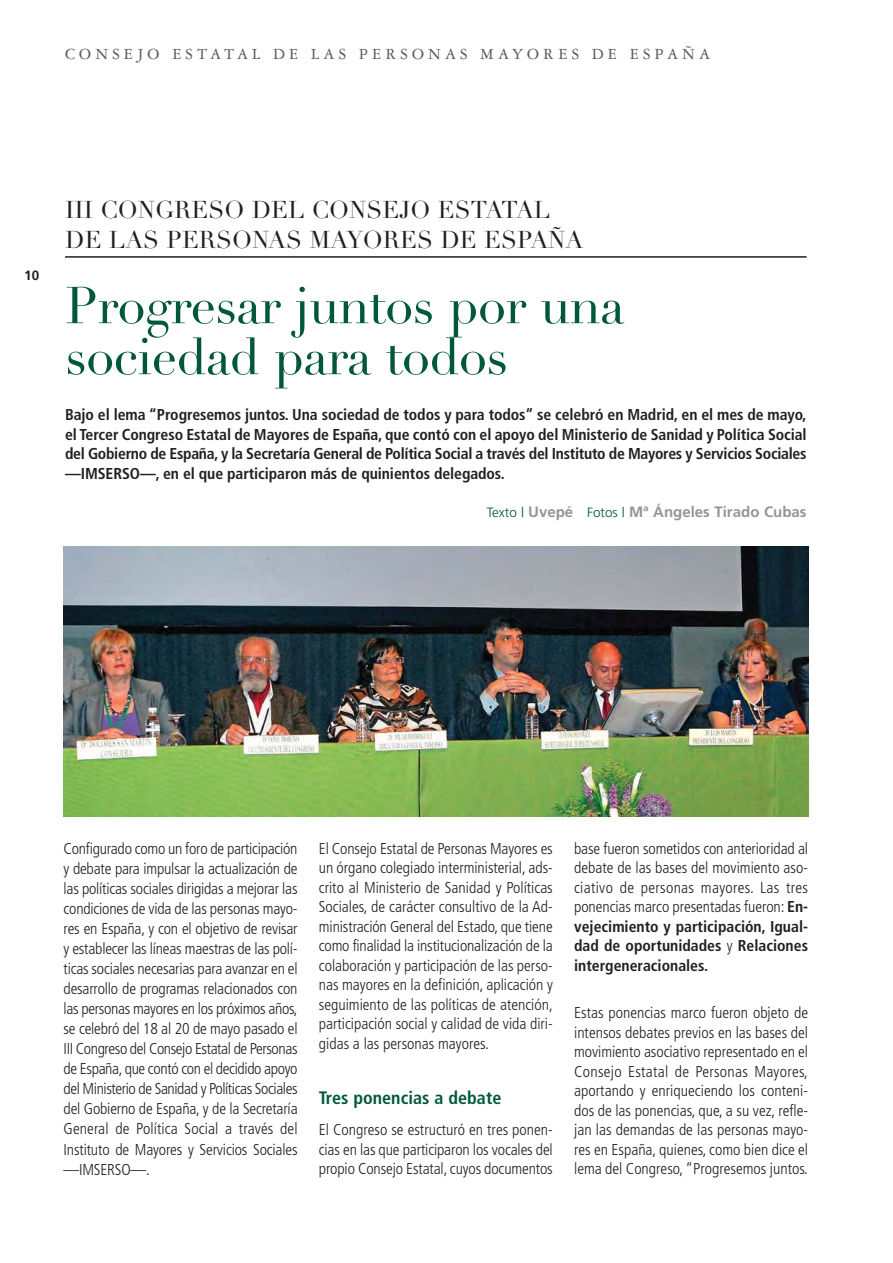
<style>
.page{position:relative;width:893px;height:1263px;background:#fff}
.page>*{position:absolute;margin:0;border:0;box-sizing:border-box;transform-origin:0 0}
.t1{font:51px/51px "Didot LH";letter-spacing:-.015em;color:#00573c}
.t2{font:24px/30px "Didot LH";color:#231f20}
.t3{font:700 condensed 18px "Frutiger";color:#00573c}
.t4{font:16.5px "Garamond Three";letter-spacing:.25em;color:#58595b}
.t5{font:300 condensed 15.75px/19.5px "Frutiger";letter-spacing:-.005em;color:#231f20;text-align:justify}
.t6{font:700 condensed 15.75px/19.5px "Frutiger";letter-spacing:-.005em;color:#231f20;text-align:justify}
.t7{font:700 15px "Frutiger";color:#939598}
.t8{font:700 13.5px "Frutiger";color:#231f20}
.s1{font-weight:300;font-size:13.5px;color:#00573c}
.s2{font-weight:700}
</style>
<div class="page">
<hr style="left:65px;top:256px;width:741px;height:2px;background:#231f20">
<img style="left:64px;top:546px;width:744px;height:270px">
<p class="t4" style="left:65px;top:48px;width:646px">CONSEJO ESTATAL DE LAS PERSONAS MAYORES DE ESPAÑA</p>
<p class="t8" style="left:24px;top:270px;width:17px">10</p>
<h2 class="t2" style="left:65px;top:197px;width:520px">III CONGRESO DEL CONSEJO ESTATAL<br>DE LAS PERSONAS MAYORES DE ESPAÑA</h2>
<h1 class="t1" style="left:65px;top:285px;width:561px">Progresar juntos por una sociedad para todos</h1>
<p class="t6" style="left:65px;top:406px;width:743px">Bajo el lema “Progresemos juntos. Una sociedad de todos y para todos” se celebró en Madrid, en el mes de mayo, el Tercer Congreso Estatal de Mayores de España, que contó con el apoyo del Ministerio de Sanidad y Política Social del Gobierno de España, y la Secretaría General de Política Social a través del Instituto de Mayores y Servicios Sociales —IMSERSO—, en el que participaron más de quinientos delegados.</p>
<p class="t7" style="left:487px;top:505px;width:321px"><span class="s1">Texto |</span> Uvepé <span class="s1">Fotos |</span> Mª Ángeles Tirado Cubas</p>
<p class="t5" style="left:64px;top:840px;width:235px;line-height:20.1px">Configurado como un foro de participación y debate para impulsar la actualización de las políticas sociales dirigidas a mejorar las condiciones de vida de las personas mayo&shy;res en España, y con el objetivo de revisar y establecer las líneas maestras de las polí&shy;ticas sociales necesarias para avanzar en el desarrollo de programas relacionados con las personas mayores en los próximos años, se celebró del 18 al 20 de mayo pasado el III Congreso del Consejo Estatal de Personas de España, que contó con el decidido apoyo del Ministerio de Sanidad y Políticas Sociales del Gobierno de España, y de la Secretaría General de Política Social a través del Instituto de Mayores y Servicios Sociales —IMSERSO—.</p>
<p class="t5" style="left:319px;top:840px;width:235px">El Consejo Estatal de Personas Mayores es un órgano colegiado interministerial, ads&shy;crito al Ministerio de Sanidad y Políticas Sociales, de carácter consultivo de la Ad&shy;ministración General del Estado, que tiene como finalidad la institucionalización de la colaboración y participación de las perso&shy;nas mayores en la definición, aplicación y seguimiento de las políticas de atención, participación social y calidad de vida diri&shy;gidas a las personas mayores.</p>
<p class="t3" style="left:319px;top:1091px;width:184px">Tres ponencias a debate</p>
<p class="t5" style="left:319px;top:1122px;width:235px">El Congreso se estructuró en tres ponen&shy;cias en las que participaron los vocales del propio Consejo Estatal, cuyos documentos</p>
<p class="t5" style="left:574px;top:840px;width:235px">base fueron sometidos con anterioridad al debate de las bases del movimiento aso&shy;ciativo de personas mayores. Las tres ponencias marco presentadas fueron: <span class="s2">En&shy;vejecimiento y participación, Igual&shy;dad de oportunidades</span> y <span class="s2">Relaciones intergeneracionales.</span></p>
<p class="t5" style="left:574px;top:1005px;width:235px">Estas ponencias marco fueron objeto de intensos debates previos en las bases del movimiento asociativo representado en el Consejo Estatal de Personas Mayores, aportando y enriqueciendo los conteni&shy;dos de las ponencias, que, a su vez, refle&shy;jan las demandas de las personas mayo&shy;res en España, quienes, como bien dice el lema del Congreso, “Progresemos juntos.</p>
</div>
